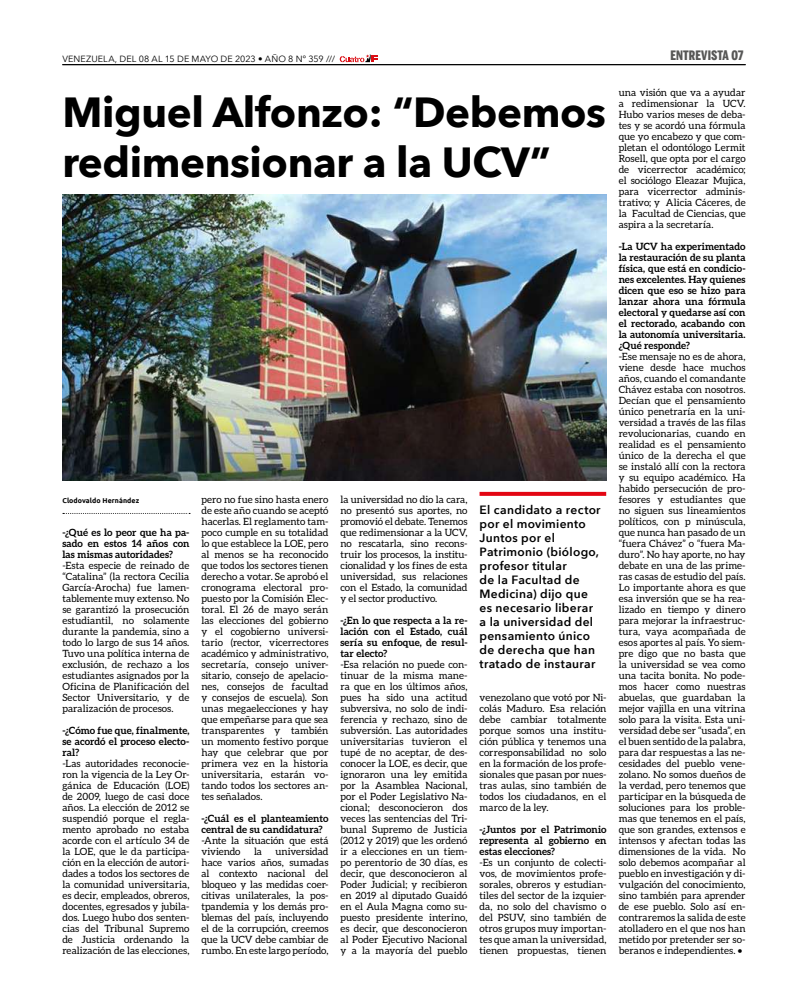
<style>
.page{position:relative;width:808px;height:1007px;background:#fff}
.page>*{position:absolute;margin:0;border:0;box-sizing:border-box;transform-origin:0 0}
.t1{font:700 42px/50.4px "Avenir Next";letter-spacing:-.01em;color:#000}
.t2{font:900 13px "Benton Sans Comp";letter-spacing:.005em;color:#575756}
.t3{font:600 12px/14px "Avenir Next";letter-spacing:.025em;color:#000}
.t4{font:10px/11px "Aleo";color:#000;text-align:justify}
.t5{font:700 10px/11px "Aleo";letter-spacing:.005em;color:#000;text-align:justify}
.t6{font:9px "Avenir Next";letter-spacing:.015em;color:#000}
.t7{font:700 7px "Ubuntu";letter-spacing:.01em;color:#000}
</style>
<div class="page">
<hr style="left:62px;top:64px;width:684px;height:1px;background:#000">
<svg style="left:340px;top:54px;width:38px;height:8px"></svg>
<svg style="left:63px;top:513px;width:127px;height:1px"></svg>
<img style="left:62px;top:195px;width:545px;height:286px">
<svg style="left:479px;top:492px;width:127px;height:4px"></svg>
<p class="t6" style="left:62px;top:51px;width:274px">VENEZUELA, DEL 08 AL 15 DE MAYO DE 2023 • AÑO 8 Nº 359 ///</p>
<h2 class="t2" style="left:671px;top:48px;width:74px">ENTREVISTA 07</h2>
<h1 class="t1" style="left:62px;top:86px;width:545px">Miguel Alfonzo: “Debemos redimensionar a la UCV”</h1>
<p class="t4" style="left:619px;top:86px;width:128px">una visión que va a ayudar a redimensionar la UCV.<br>Hubo varios meses de deba&shy;tes y se acordó una fórmula que yo encabezo y que com&shy;pletan el odontólogo Lermit Rosell, que opta por el cargo de vicerrector académico; el sociólogo Eleazar Mujica, para vicerrector adminis&shy;trativo; y Alicia Cáceres, de la Facultad de Ciencias, que aspira a la secretaría.</p>
<p class="t5" style="left:619px;top:240px;width:128px">-La UCV ha experimentado la restauración de su planta física, que está en condicio&shy;nes excelentes. Hay quienes dicen que eso se hizo para lanzar ahora una fórmula electoral y quedarse así con el rectorado, acabando con la autonomía universitaria. ¿Qué responde?</p>
<p class="t4" style="left:619px;top:350px;width:128px">-Ese mensaje no es de ahora, viene desde hace muchos años, cuando el comandante Chávez estaba con nosotros.<br>Decían que el pensamiento único penetraría en la uni&shy;versidad a través de las filas revolucionarias, cuando en realidad es el pensamiento único de la derecha el que se instaló allí con la rectora y su equipo académico. Ha habido persecución de pro&shy;fesores y estudiantes que no siguen sus lineamientos políticos, con p minúscula, que nunca han pasado de un “fuera Chávez” o “fuera Ma&shy;duro”. No hay aporte, no hay debate en una de las prime&shy;ras casas de estudio del país.<br>Lo importante ahora es que esa inversión que se ha rea&shy;lizado en tiempo y dinero para mejorar la infraestruc&shy;tura, vaya acompañada de esos aportes al país. Yo siem&shy;pre digo que no basta que la universidad se vea como una tacita bonita. No pode&shy;mos hacer como nuestras abuelas, que guardaban la mejor vajilla en una vitrina solo para la visita. Esta uni&shy;versidad debe ser “usada”, en el buen sentido de la palabra, para dar respuestas a las ne&shy;cesidades del pueblo vene&shy;zolano. No somos dueños de la verdad, pero tenemos que participar en la búsqueda de soluciones para los proble&shy;mas que tenemos en el país, que son grandes, extensos e intensos y afectan todas las dimensiones de la vida. No solo debemos acompañar al pueblo en investigación y di&shy;vulgación del conocimiento, sino también para aprender de ese pueblo. Solo así en&shy;contraremos la salida de este atolladero en el que nos han metido por pretender ser so&shy;beranos e independientes. •</p>
<p class="t4" style="left:340px;top:493px;width:129px">la universidad no dio la cara, no presentó sus aportes, no promovió el debate. Tenemos que redimensionar a la UCV, no rescatarla, sino recons&shy;truir los procesos, la institu&shy;cionalidad y los fines de esta universidad, sus relaciones con el Estado, la comunidad y el sector productivo.</p>
<p class="t5" style="left:340px;top:614px;width:129px">-¿En lo que respecta a la re&shy;lación con el Estado, cuál sería su enfoque, de resul&shy;tar electo?</p>
<p class="t4" style="left:340px;top:658px;width:129px">-Esa relación no puede con&shy;tinuar de la misma mane&shy;ra que en los últimos años, pues ha sido una actitud subversiva, no solo de indi&shy;ferencia y rechazo, sino de subversión. Las autoridades universitarias tuvieron el tupé de no aceptar, de des&shy;conocer la LOE, es decir, que ignoraron una ley emitida por la Asamblea Nacional, por el Poder Legislativo Na&shy;cional; desconocieron dos veces las sentencias del Tri&shy;bunal Supremo de Justicia (2012 y 2019) que les ordenó ir a elecciones en un tiem&shy;po perentorio de 30 días, es decir, que desconocieron al Poder Judicial; y recibieron en 2019 al diputado Guaidó en el Aula Magna como su&shy;puesto presidente interino, es decir, que desconocieron al Poder Ejecutivo Nacional y a la mayoría del pueblo</p>
<p class="t4" style="left:201px;top:493px;width:129px">pero no fue sino hasta enero de este año cuando se aceptó hacerlas. El reglamento tam&shy;poco cumple en su totalidad lo que establece la LOE, pero al menos se ha reconocido que todos los sectores tienen derecho a votar. Se aprobó el cronograma electoral pro&shy;puesto por la Comisión Elec&shy;toral. El 26 de mayo serán las elecciones del gobierno y el cogobierno universi&shy;tario (rector, vicerrectores académico y administrativo, secretaría, consejo univer&shy;sitario, consejo de apelacio&shy;nes, consejos de facultad y consejos de escuela). Son unas megaelecciones y hay que empeñarse para que sea transparentes y también un momento festivo porque hay que celebrar que por primera vez en la historia universitaria, estarán vo&shy;tando todos los sectores an&shy;tes señalados.</p>
<p class="t5" style="left:201px;top:812px;width:129px">-¿Cuál es el planteamiento central de su candidatura?</p>
<p class="t4" style="left:201px;top:834px;width:129px">-Ante la situación que está viviendo</p>
<p class="t7" style="left:62px;top:496px;width:78px">Clodovaldo Hernández</p>
<p class="t5" style="left:62px;top:526px;width:129px">-¿Qué es lo peor que ha pa&shy;sado en estos 14 años con las mismas autoridades?</p>
<p class="t4" style="left:62px;top:559px;width:129px">-Esta especie de reinado de “Catalina” (la rectora Cecilia García-Arocha) fue lamen&shy;tablemente muy extenso. No se garantizó la prosecución estudiantil, no solamente durante la pandemia, sino a todo lo largo de sus 14 años.<br>Tuvo una política interna de exclusión, de rechazo a los estudiantes asignados por la Oficina de Planificación del Sector Universitario, y de paralización de procesos.</p>
<p class="t5" style="left:62px;top:724px;width:129px">-¿Cómo fue que, finalmente, se acordó el proceso electo&shy;ral?</p>
<p class="t4" style="left:62px;top:757px;width:129px">-Las autoridades reconocie&shy;ron la vigencia de la Ley Or&shy;gánica de Educación (LOE) de 2009, luego de casi doce años. La elección de 2012 se suspendió porque el regla&shy;mento aprobado no estaba acorde con el artículo 34 de la LOE, que le da participa&shy;ción en la elección de autori&shy;dades a todos los sectores de la comunidad universitaria, es decir, empleados, obreros, docentes, egresados y jubila&shy;dos. Luego hubo dos senten&shy;cias del Tribunal Supremo de Justicia ordenando la realización de las elecciones,</p>
<p class="t3" style="left:479px;top:502px;width:123px">El candidato a rector por el movimiento<br>Juntos por el<br>Patrimonio (biólogo, profesor titular<br>de la Facultad de<br>Medicina) dijo que es necesario liberar a la universidad del pensamiento único de derecha que han tratado de instaurar</p>
<p class="t4" style="left:479px;top:691px;width:129px">venezolano que votó por Ni&shy;colás Maduro. Esa relación debe cambiar totalmente porque somos una institu&shy;ción pública y tenemos una corresponsabilidad no solo en la formación de los profe&shy;sionales que pasan por nues&shy;tras aulas, sino también de todos los ciudadanos, en el marco de la ley.</p>
<p class="t5" style="left:479px;top:823px;width:129px">-¿Juntos por el Patrimonio representa al gobierno en estas elecciones?</p>
<p class="t4" style="left:479px;top:856px;width:129px">-Es un conjunto de colecti&shy;vos, de movimientos profe&shy;sorales, obreros y estudian&shy;tiles del sector de la izquier&shy;da, no solo del chavismo o del PSUV, sino también de otros grupos muy importan&shy;tes que aman la universidad, tienen propuestas, tienen</p>
<p class="t4" style="left:201px;top:845px;width:129px;text-indent:74px">universidad hace varios años, sumadas al contexto nacional del bloqueo y las medidas coer&shy;citivas unilaterales, la pos&shy;tpandemia y los demás pro&shy;blemas del país, incluyendo el de la corrupción, creemos que la UCV debe cambiar de rumbo. En este largo período,</p>
<p class="t4" style="left:254px;top:845px;width:10px">la</p>
</div>
